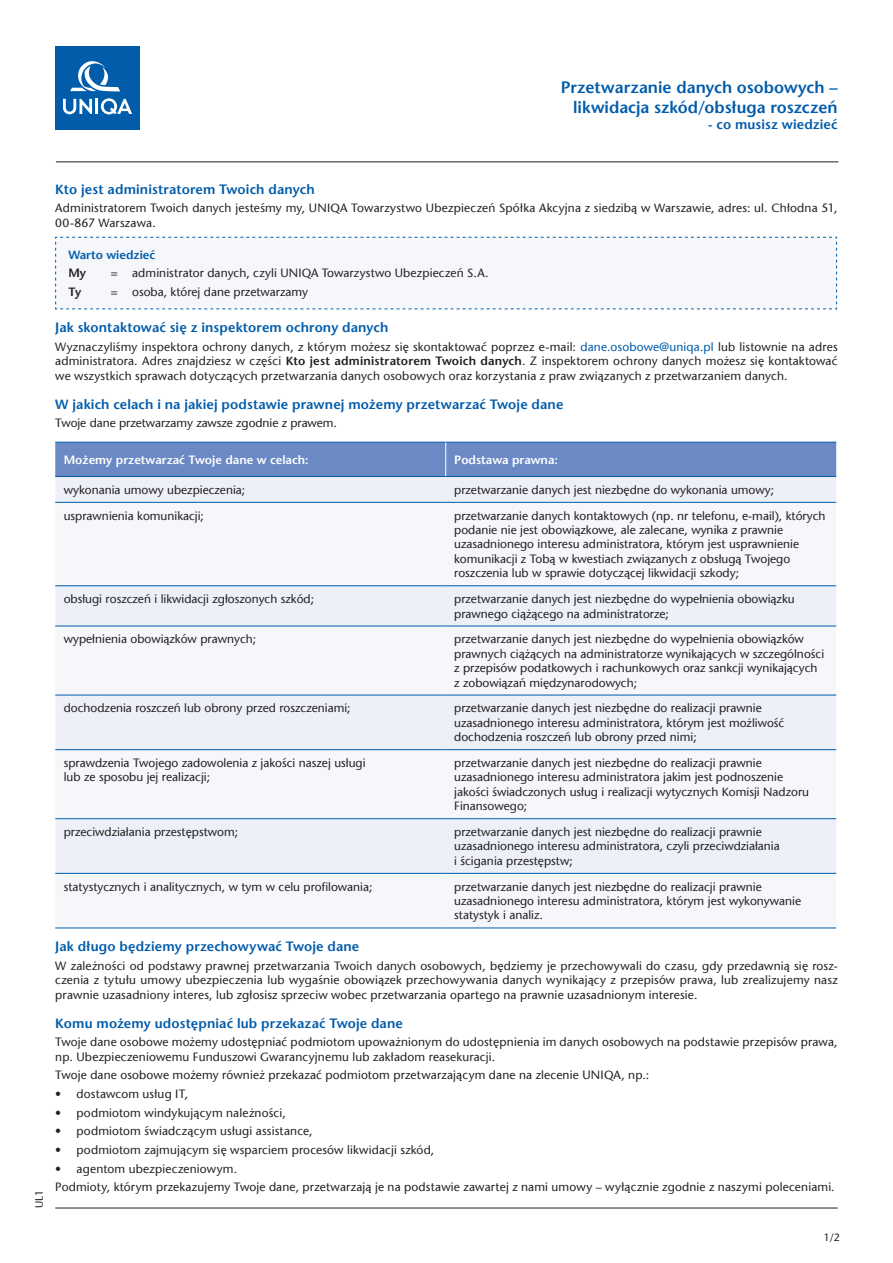
<style>
.page{position:relative;width:893px;height:1263px;background:#fff}
.page>*{position:absolute;margin:0;border:0;box-sizing:border-box;transform-origin:0 0}
.t1{font:600 16.5px/19.8px "Stone Sans Pl";color:#015caa;text-align:right}
.t2{font:600 13.5px "Stone Sans Pl";letter-spacing:.01em;color:#015caa}
.t3{font:12px/14.4px "Stone Sans Pl";color:#231f20}
.t4{font:600 12px "Stone Sans Pl";color:#fff}
.t5{font:600 12px "Stone Sans Pl";color:#015caa}
.t6{font:600 12px "Stone Sans Pl";color:#231f20}
.t7{font:10.5px "Stone Sans Pl";color:#231f20}
.s1{color:#015caa}
.s2{font-weight:600}
</style>
<div class="page">
<div style="left:55px;top:237px;width:782px;height:73px;background:#f5f7fb"></div>
<div style="left:55px;top:443px;width:781px;height:33px;background:#6b89c4"></div>
<div style="left:55px;top:477px;width:781px;height:25px;background:#edf0f8"></div>
<div style="left:55px;top:586px;width:781px;height:287px;background:#edf0f8"></div>
<hr style="left:55px;top:442px;width:391px;height:1px;background:#015caa">
<hr style="left:446px;top:442px;width:390px;height:1px;background:#015caa">
<hr style="left:55px;top:476px;width:391px;height:1px;background:#015caa">
<hr style="left:446px;top:476px;width:390px;height:1px;background:#015caa">
<hr style="left:55px;top:502px;width:391px;height:1px;background:#015caa">
<hr style="left:446px;top:502px;width:390px;height:1px;background:#015caa">
<hr style="left:55px;top:585px;width:391px;height:1px;background:#015caa">
<hr style="left:446px;top:585px;width:390px;height:1px;background:#015caa">
<hr style="left:55px;top:626px;width:391px;height:1px;background:#015caa">
<hr style="left:446px;top:626px;width:390px;height:1px;background:#015caa">
<hr style="left:55px;top:695px;width:391px;height:1px;background:#015caa">
<hr style="left:446px;top:695px;width:390px;height:1px;background:#015caa">
<hr style="left:55px;top:749px;width:391px;height:1px;background:#015caa">
<hr style="left:446px;top:749px;width:390px;height:1px;background:#015caa">
<hr style="left:55px;top:818px;width:391px;height:1px;background:#015caa">
<hr style="left:446px;top:818px;width:390px;height:1px;background:#015caa">
<hr style="left:55px;top:873px;width:391px;height:1px;background:#015caa">
<hr style="left:446px;top:873px;width:390px;height:1px;background:#015caa">
<hr style="left:55px;top:927px;width:391px;height:1px;background:#015caa">
<hr style="left:446px;top:927px;width:390px;height:1px;background:#015caa">
<hr style="left:445px;top:442px;width:1px;height:34px;background:#fff">
<hr style="left:56px;top:162px;width:782px;height:1px;background:#231f20">
<div style="left:55px;top:46px;width:85px;height:83px;background:#015caa"></div>
<svg style="left:63px;top:99px;width:29px;height:15px"></svg>
<hr style="left:95px;top:99px;width:3px;height:15px;background:#fff">
<svg style="left:101px;top:98px;width:31px;height:16px"></svg>
<svg style="left:70px;top:61px;width:50px;height:30px"></svg>
<hr style="left:55px;top:1208px;width:783px;height:1px;background:#231f20">
<h1 class="t1" style="left:561px;top:77px;width:278px">Przetwarzanie danych osobowych – likwidacja szkód/obsługa roszczeń</h1>
<p class="t2" style="left:708px;top:116px;width:131px">- co musisz wiedzieć</p>
<p class="t7" style="left:33px;top:1208px;width:20px;rotate:-90deg">UL1</p>
<p class="t2" style="left:55px;top:181px;width:261px">Kto jest administratorem Twoich danych</p>
<p class="t3" style="left:55px;top:201px;width:784px">Administratorem Twoich danych jesteśmy my, UNIQA Towarzystwo Ubezpieczeń Spółka Akcyjna z siedzibą w Warszawie, adres: ul. Chłodna 51,<br>00-867 Warszawa.</p>
<p class="t5" style="left:68px;top:247px;width:88px">Warto wiedzieć</p>
<p class="t6" style="left:68px;top:266px;width:19px">My</p>
<p class="t3" style="left:111px;top:266px;width:379px">= administrator danych, czyli UNIQA Towarzystwo Ubezpieczeń S.A.</p>
<p class="t6" style="left:68px;top:285px;width:14px">Ty</p>
<p class="t3" style="left:111px;top:285px;width:199px">= osoba, której dane przetwarzamy</p>
<p class="t2" style="left:55px;top:319px;width:335px">Jak skontaktować się z inspektorem ochrony danych</p>
<p class="t3" style="left:55px;top:339px;width:784px;text-align:justify">Wyznaczyliśmy inspektora ochrony danych, z którym możesz się skontaktować poprzez e-mail: <span class="s1">dane.osobowe@uniqa.pl</span> lub listownie na adres administratora. Adres znajdziesz w części <span class="s2">Kto jest administratorem Twoich danych</span>. Z inspektorem ochrony danych możesz się kontaktować we wszystkich sprawach dotyczących przetwarzania danych osobowych oraz korzystania z praw związanych z przetwarzaniem danych.</p>
<p class="t2" style="left:55px;top:396px;width:510px">W jakich celach i na jakiej podstawie prawnej możemy przetwarzać Twoje dane</p>
<p class="t3" style="left:55px;top:416px;width:283px">Twoje dane przetwarzamy zawsze zgodnie z prawem.</p>
<p class="t4" style="left:64px;top:452px;width:246px">Możemy przetwarzać Twoje dane w celach:</p>
<p class="t4" style="left:454px;top:452px;width:105px">Podstawa prawna:</p>
<p class="t3" style="left:64px;top:482px;width:183px">wykonania umowy ubezpieczenia;</p>
<p class="t3" style="left:454px;top:482px;width:321px">przetwarzanie danych jest niezbędne do wykonania umowy;</p>
<p class="t3" style="left:64px;top:508px;width:142px">usprawnienia komunikacji;</p>
<p class="t3" style="left:454px;top:508px;width:373px">przetwarzanie danych kontaktowych (np. nr telefonu, e-mail), których podanie nie jest obowiązkowe, ale zalecane, wynika z prawnie uzasadnionego interesu administratora, którym jest usprawnienie komunikacji z Tobą w kwestiach związanych z obsługą Twojego roszczenia lub w sprawie dotyczącej likwidacji szkody;</p>
<p class="t3" style="left:64px;top:592px;width:252px">obsługi roszczeń i likwidacji zgłoszonych szkód;</p>
<p class="t3" style="left:454px;top:592px;width:342px">przetwarzanie danych jest niezbędne do wypełnienia obowiązku prawnego ciążącego na administratorze;</p>
<p class="t3" style="left:64px;top:632px;width:194px">wypełnienia obowiązków prawnych;</p>
<p class="t3" style="left:454px;top:632px;width:371px">przetwarzanie danych jest niezbędne do wypełnienia obowiązków prawnych ciążących na administratorze wynikających w szczególności z przepisów podatkowych i rachunkowych oraz sankcji wynikających z zobowiązań międzynarodowych;</p>
<p class="t3" style="left:64px;top:701px;width:288px">dochodzenia roszczeń lub obrony przed roszczeniami;</p>
<p class="t3" style="left:454px;top:701px;width:332px">przetwarzanie danych jest niezbędne do realizacji prawnie uzasadnionego interesu administratora, którym jest możliwość dochodzenia roszczeń lub obrony przed nimi;</p>
<p class="t3" style="left:64px;top:756px;width:303px">sprawdzenia Twojego zadowolenia z jakości naszej usługi lub ze sposobu jej realizacji;</p>
<p class="t3" style="left:454px;top:756px;width:356px">przetwarzanie danych jest niezbędne do realizacji prawnie uzasadnionego interesu administratora jakim jest podnoszenie jakości świadczonych usług i realizacji wytycznych Komisji Nadzoru Finansowego;</p>
<p class="t3" style="left:64px;top:825px;width:176px">przeciwdziałania przestępstwom;</p>
<p class="t3" style="left:454px;top:825px;width:327px">przetwarzanie danych jest niezbędne do realizacji prawnie uzasadnionego interesu administratora, czyli przeciwdziałania i ścigania przestępstw;</p>
<p class="t3" style="left:64px;top:879px;width:310px">statystycznych i analitycznych, w tym w celu profilowania;</p>
<p class="t3" style="left:454px;top:879px;width:348px">przetwarzanie danych jest niezbędne do realizacji prawnie uzasadnionego interesu administratora, którym jest wykonywanie statystyk i analiz.</p>
<p class="t2" style="left:55px;top:938px;width:306px">Jak długo będziemy przechowywać Twoje dane</p>
<p class="t3" style="left:55px;top:958px;width:784px;text-align:justify">W zależności od podstawy prawnej przetwarzania Twoich danych osobowych, będziemy je przechowywali do czasu, gdy przedawnią się rosz&shy;czenia z tytułu umowy ubezpieczenia lub wygaśnie obowiązek przechowywania danych wynikający z przepisów prawa, lub zrealizujemy nasz prawnie uzasadniony interes, lub zgłosisz sprzeciw wobec przetwarzania opartego na prawnie uzasadnionym interesie.</p>
<p class="t2" style="left:55px;top:1015px;width:349px">Komu możemy udostępniać lub przekazać Twoje dane</p>
<p class="t3" style="left:55px;top:1035px;width:784px">Twoje dane osobowe możemy udostępniać podmiotom upoważnionym do udostępnienia im danych osobowych na podstawie przepisów prawa, np. Ubezpieczeniowemu Funduszowi Gwarancyjnemu lub zakładom reasekuracji.</p>
<p class="t3" style="left:55px;top:1068px;width:596px">Twoje dane osobowe możemy również przekazać podmiotom przetwarzającym dane na zlecenie UNIQA, np.:</p>
<p class="t3" style="left:55px;top:1087px;width:134px">• dostawcom usług IT,</p>
<p class="t3" style="left:55px;top:1105px;width:232px">• podmiotom windykującym należności,</p>
<p class="t3" style="left:55px;top:1124px;width:259px">• podmiotom świadczącym usługi assistance,</p>
<p class="t3" style="left:55px;top:1143px;width:381px">• podmiotom zajmującym się wsparciem procesów likwidacji szkód,</p>
<p class="t3" style="left:55px;top:1159px;width:781px;line-height:18.6px">• agentom ubezpieczeniowym.<br>Podmioty, którym przekazujemy Twoje dane, przetwarzają je na podstawie zawartej z nami umowy – wyłącznie zgodnie z naszymi poleceniami.</p>
<p class="t7" style="left:824px;top:1231px;width:18px">1/2</p>
</div>
